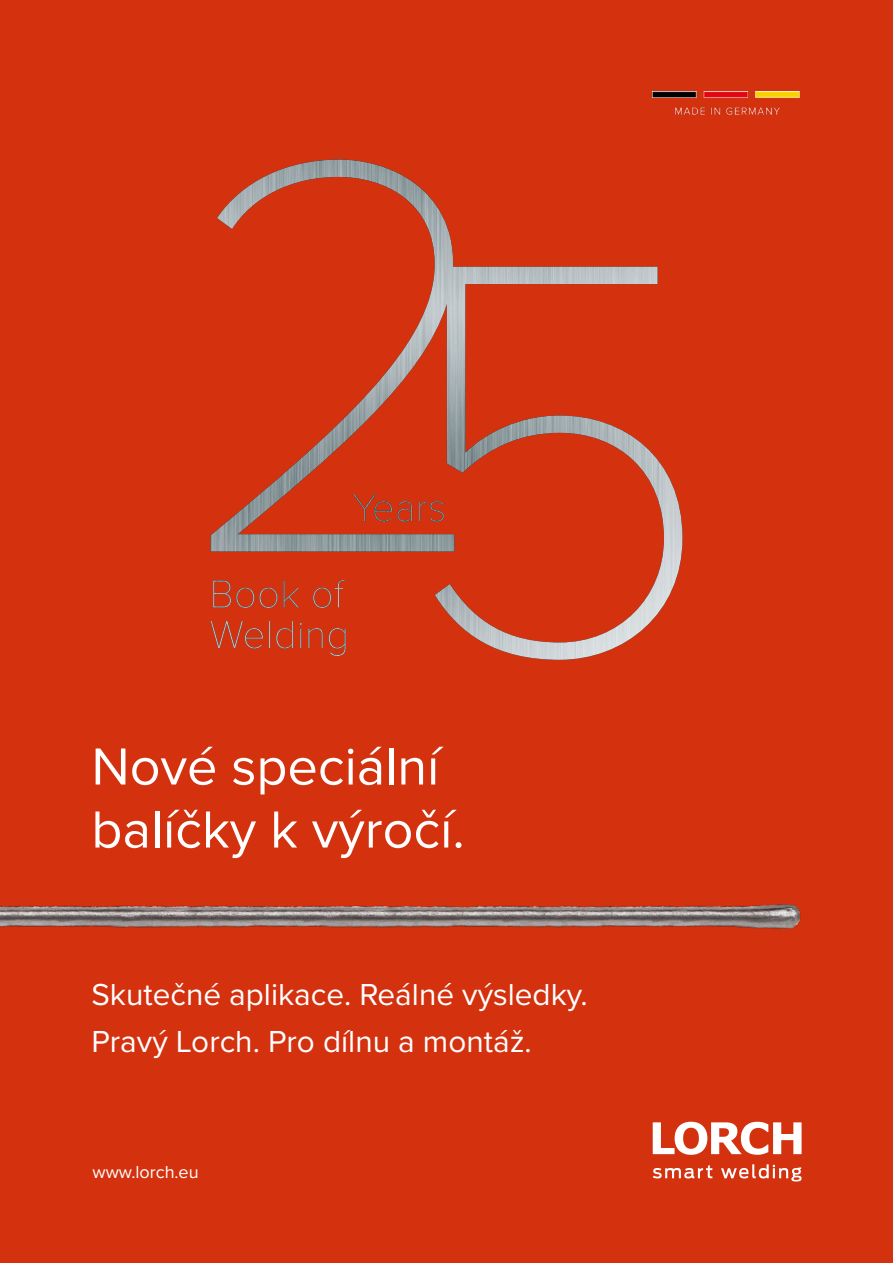
<style>
.page{position:relative;width:893px;height:1263px;background:#d4310f}
.page>*{position:absolute;margin:0;border:0;box-sizing:border-box;transform-origin:0 0}
.t1{font:54px/63px "Proxima Nova";color:#fff}
.t2{font:31.5px/47.2px "Proxima Nova";color:#fff}
.t3{font:18px "Proxima Nova";color:#fff}
</style>
<div class="page">
<img style="left:653px;top:91px;width:147px;height:24px">
<svg style="left:653px;top:1122px;width:148px;height:59px"></svg>
<img style="left:0;top:904px;width:801px;height:25px">
<img style="left:211px;top:160px;width:471px;height:500px">
<h1 class="t1" style="left:91px;top:733px;width:375px">Nové speciální balíčky k výročí.</h1>
<p class="t2" style="left:91px;top:969px;width:498px">Skutečné aplikace. Reálné výsledky.<br>Pravý Lorch. Pro dílnu a montáž.</p>
<p class="t3" style="left:92px;top:1159px;width:108px">www.lorch.eu</p>
</div>
